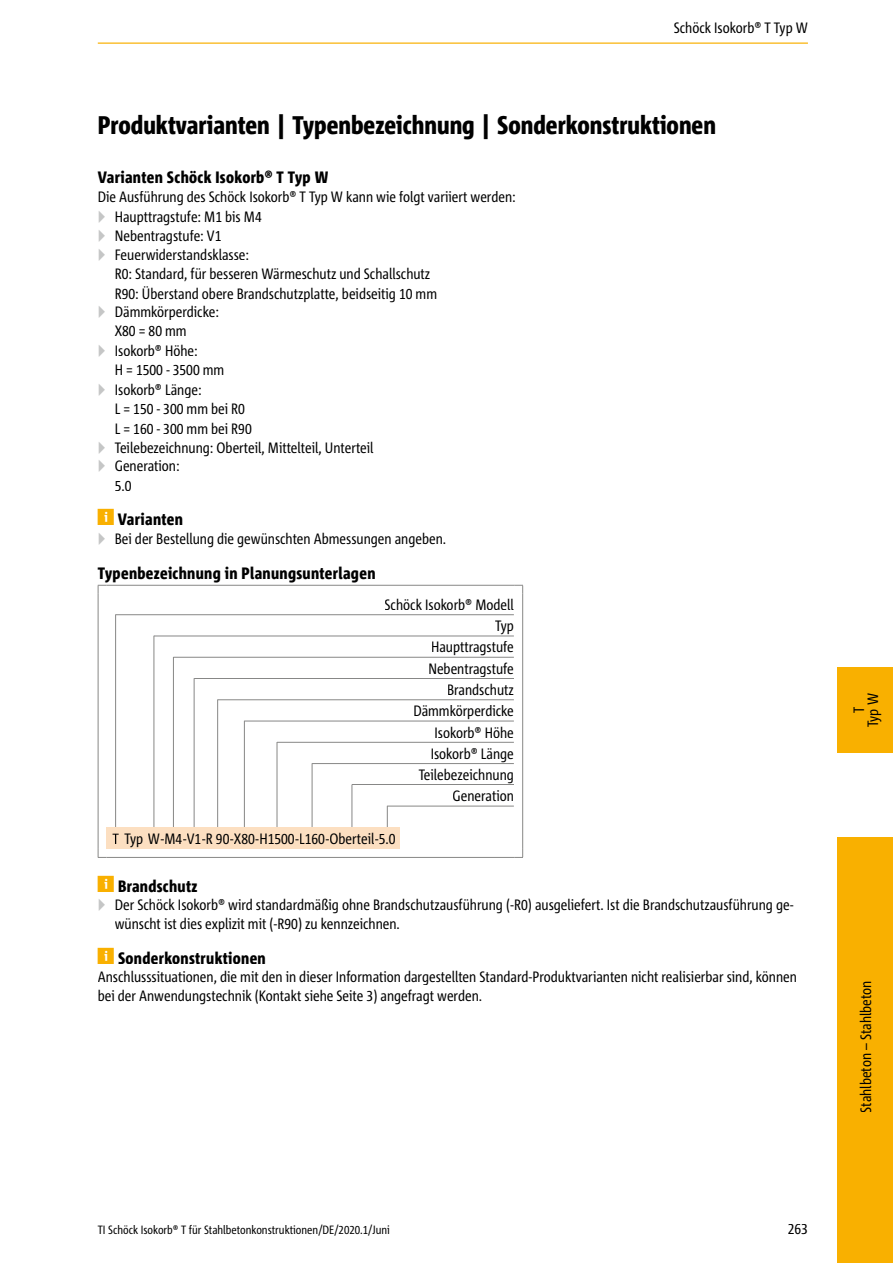
<style>
.page{position:relative;width:893px;height:1263px;background:#fff}
.page>*{position:absolute;margin:0;border:0;box-sizing:border-box;transform-origin:0 0}
.t1{font:800 condensed 25.5px "Corpid Schoeck";color:#000}
.t2{font:800 condensed 16.5px "Corpid Schoeck";letter-spacing:.02em;color:#000}
.t3{font:condensed 15px/21.3px "Corpid Schoeck";color:#000}
.t4{font:condensed 12px "Corpid Schoeck";color:#000}
.s1{color:#c5c6c6}
</style>
<div class="page">
<div style="left:838px;top:837px;width:55px;height:426px;background:#f9b000"></div>
<div style="left:838px;top:668px;width:55px;height:85px;background:#f9b000"></div>
<hr style="left:98px;top:43px;width:710px;height:1px;background:#f9b000">
<hr style="left:115px;top:614px;width:399px;height:1px;background:#878786">
<hr style="left:115px;top:636px;width:399px;height:1px;background:#878786">
<hr style="left:115px;top:657px;width:399px;height:1px;background:#878786">
<hr style="left:115px;top:678px;width:399px;height:1px;background:#878786">
<hr style="left:115px;top:699px;width:399px;height:1px;background:#878786">
<hr style="left:115px;top:721px;width:399px;height:1px;background:#878786">
<hr style="left:115px;top:742px;width:399px;height:1px;background:#878786">
<hr style="left:115px;top:763px;width:399px;height:1px;background:#878786">
<hr style="left:115px;top:784px;width:399px;height:1px;background:#878786">
<hr style="left:115px;top:806px;width:399px;height:1px;background:#878786">
<svg style="left:98px;top:585px;width:9px;height:9px"></svg>
<hr style="left:107px;top:585px;width:407px;height:1px;background:#878786">
<svg style="left:514px;top:585px;width:9px;height:9px"></svg>
<hr style="left:98px;top:594px;width:1px;height:255px;background:#878786">
<hr style="left:522px;top:594px;width:1px;height:255px;background:#878786">
<svg style="left:98px;top:849px;width:9px;height:9px"></svg>
<hr style="left:107px;top:857px;width:407px;height:1px;background:#878786">
<svg style="left:514px;top:849px;width:9px;height:9px"></svg>
<hr style="left:107px;top:828px;width:4px;height:21px;background:#fcdfc1">
<svg style="left:111px;top:628px;width:9px;height:200px"></svg>
<hr style="left:115px;top:614px;width:1px;height:215px;background:#878786">
<div style="left:111px;top:828px;width:9px;height:21px;background:#fcdfc1"></div>
<svg style="left:113px;top:834px;width:6px;height:10px"></svg>
<div style="left:120px;top:628px;width:5px;height:221px;background:#fff"></div>
<div style="left:120px;top:828px;width:5px;height:21px;background:#fcdfc1"></div>
<div style="left:125px;top:628px;width:18px;height:221px;background:#fff"></div>
<div style="left:125px;top:828px;width:18px;height:21px;background:#fcdfc1"></div>
<div style="left:143px;top:628px;width:5px;height:221px;background:#fff"></div>
<div style="left:143px;top:828px;width:5px;height:21px;background:#fcdfc1"></div>
<div style="left:148px;top:649px;width:12px;height:200px;background:#fff"></div>
<hr style="left:154px;top:636px;width:1px;height:193px;background:#878786">
<div style="left:148px;top:828px;width:12px;height:21px;background:#fcdfc1"></div>
<hr style="left:160px;top:649px;width:4px;height:200px;background:#fff">
<hr style="left:160px;top:828px;width:4px;height:21px;background:#fcdfc1">
<div style="left:164px;top:670px;width:18px;height:179px;background:#fff"></div>
<hr style="left:173px;top:657px;width:1px;height:172px;background:#878786">
<div style="left:164px;top:828px;width:18px;height:21px;background:#fcdfc1"></div>
<div style="left:182px;top:670px;width:5px;height:179px;background:#fff"></div>
<div style="left:182px;top:828px;width:5px;height:21px;background:#fcdfc1"></div>
<div style="left:187px;top:691px;width:14px;height:158px;background:#fff"></div>
<hr style="left:194px;top:678px;width:1px;height:151px;background:#878786">
<div style="left:187px;top:828px;width:14px;height:21px;background:#fcdfc1"></div>
<div style="left:201px;top:691px;width:5px;height:158px;background:#fff"></div>
<div style="left:201px;top:828px;width:5px;height:21px;background:#fcdfc1"></div>
<div style="left:206px;top:713px;width:23px;height:136px;background:#fff"></div>
<div style="left:205px;top:697px;width:13px;height:5px;background:#fff"></div>
<hr style="left:217px;top:699px;width:1px;height:130px;background:#878786">
<div style="left:206px;top:828px;width:23px;height:21px;background:#fcdfc1"></div>
<div style="left:229px;top:713px;width:5px;height:136px;background:#fff"></div>
<div style="left:229px;top:828px;width:5px;height:21px;background:#fcdfc1"></div>
<div style="left:234px;top:734px;width:21px;height:115px;background:#fff"></div>
<div style="left:233px;top:718px;width:11px;height:5px;background:#fff"></div>
<hr style="left:244px;top:721px;width:1px;height:108px;background:#878786">
<div style="left:234px;top:828px;width:21px;height:21px;background:#fcdfc1"></div>
<hr style="left:255px;top:734px;width:4px;height:115px;background:#fff">
<hr style="left:255px;top:828px;width:4px;height:21px;background:#fcdfc1">
<div style="left:259px;top:755px;width:36px;height:94px;background:#fff"></div>
<hr style="left:259px;top:740px;width:18px;height:4px;background:#fff">
<hr style="left:277px;top:742px;width:1px;height:87px;background:#878786">
<div style="left:259px;top:828px;width:36px;height:21px;background:#fcdfc1"></div>
<hr style="left:295px;top:755px;width:4px;height:94px;background:#fff">
<hr style="left:295px;top:828px;width:4px;height:21px;background:#fcdfc1">
<div style="left:299px;top:781px;width:26px;height:68px;background:#fff"></div>
<hr style="left:299px;top:761px;width:13px;height:4px;background:#fff">
<hr style="left:312px;top:763px;width:1px;height:66px;background:#878786">
<div style="left:299px;top:828px;width:26px;height:21px;background:#fcdfc1"></div>
<hr style="left:325px;top:781px;width:4px;height:68px;background:#fff">
<hr style="left:325px;top:828px;width:4px;height:21px;background:#fcdfc1">
<div style="left:329px;top:798px;width:45px;height:51px;background:#fff"></div>
<div style="left:329px;top:782px;width:23px;height:5px;background:#fff"></div>
<hr style="left:352px;top:784px;width:1px;height:45px;background:#878786">
<div style="left:329px;top:828px;width:45px;height:21px;background:#fcdfc1"></div>
<div style="left:374px;top:798px;width:5px;height:51px;background:#fff"></div>
<div style="left:374px;top:828px;width:5px;height:21px;background:#fcdfc1"></div>
<div style="left:378px;top:803px;width:9px;height:5px;background:#fff"></div>
<svg style="left:387px;top:806px;width:1px;height:22px"></svg>
<div style="left:379px;top:828px;width:17px;height:21px;background:#fcdfc1"></div>
<hr style="left:396px;top:828px;width:4px;height:21px;background:#fcdfc1">
<p class="t3" style="left:674px;top:17px;width:136px">Schöck Isokorb® T Typ W</p>
<h1 class="t1" style="left:98px;top:109px;width:620px">Produktvarianten | Typenbezeichnung | Sonderkonstruktionen</h1>
<p class="t2" style="left:98px;top:167px;width:232px">Varianten Schöck Isokorb® T Typ W</p>
<p class="t3" style="left:98px;top:187px;width:419px;line-height:19.5px">Die Ausführung des Schöck Isokorb® T Typ W kann wie folgt variiert werden: <span class="s1">▶</span> Haupttragstufe: M1 bis M4<br><span class="s1">▶</span> Nebentragstufe: V1</p>
<p class="t3" style="left:115px;top:244px;width:324px;line-height:19.5px;text-indent:-17px"><span class="s1">▶</span> Feuerwiderstandsklasse:<br>R0: Standard, für besseren Wärmeschutz und Schallschutz<br>R90: Überstand obere Brandschutzplatte, beidseitig 10 mm</p>
<p class="t3" style="left:98px;top:301px;width:123px"><span class="s1">▶</span> Dämmkörperdicke:</p>
<p class="t3" style="left:115px;top:320px;width:73px">X80 = 80 mm</p>
<p class="t3" style="left:98px;top:340px;width:101px"><span class="s1">▶</span> Isokorb® Höhe:</p>
<p class="t3" style="left:115px;top:359px;width:111px">H = 1500 - 3500 mm</p>
<p class="t3" style="left:98px;top:379px;width:105px"><span class="s1">▶</span> Isokorb® Länge:</p>
<p class="t3" style="left:115px;top:398px;width:132px">L = 150 - 300 mm bei R0</p>
<p class="t3" style="left:115px;top:418px;width:138px">L = 160 - 300 mm bei R90</p>
<p class="t3" style="left:98px;top:437px;width:277px"><span class="s1">▶</span> Teilebezeichnung: Oberteil, Mittelteil, Unterteil</p>
<p class="t3" style="left:115px;top:456px;width:66px;line-height:19.5px;text-indent:-17px"><span class="s1">▶</span> Generation:<br>5.0</p>
<p class="t2" style="left:118px;top:509px;width:67px">Varianten</p>
<p class="t3" style="left:98px;top:528px;width:350px"><span class="s1">▶</span> Bei der Bestellung die gewünschten Abmessungen angeben.</p>
<p class="t2" style="left:98px;top:562px;width:279px">Typenbezeichnung in Planungsunterlagen</p>
<p class="t3" style="left:385px;top:594px;width:131px;text-align:right">Schöck Isokorb® Modell<br>Typ<br>Haupttragstufe<br>Nebentragstufe<br>Brandschutz<br>Dämmkörperdicke<br>Isokorb® Höhe<br>Isokorb® Länge<br>Teilebezeichnung<br>Generation</p>
<p class="t3" style="left:125px;top:828px;width:273px">Typ W-M4-V1-R 90-X80-H1500-L160-Oberteil-5.0</p>
<p class="t2" style="left:118px;top:876px;width:81px">Brandschutz</p>
<p class="t3" style="left:115px;top:895px;width:680px;line-height:19.5px;text-indent:-17px"><span class="s1">▶</span> Der Schöck Isokorb® wird standardmäßig ohne Brandschutzausführung (-R0) ausgeliefert. Ist die Brandschutzausführung ge&shy;wünscht ist dies explizit mit (-R90) zu kennzeichnen.</p>
<p class="t2" style="left:118px;top:947px;width:149px">Sonderkonstruktionen</p>
<p class="t3" style="left:98px;top:966px;width:701px;line-height:19.5px">Anschlusssituationen, die mit den in dieser Information dargestellten Standard-Produktvarianten nicht realisierbar sind, können bei der Anwendungstechnik (Kontakt siehe Seite 3) angefragt werden.</p>
<p class="t4" style="left:98px;top:1222px;width:294px">TI Schöck Isokorb® T für Stahlbetonkonstruktionen/DE/2020.1/Juni</p>
<p class="t3" style="left:788px;top:1218px;width:22px">263</p>
<p class="t3" style="left:852px;top:727px;width:36px;line-height:14.1px;text-align:center;rotate:-90deg">T<br>Typ W</p>
<p class="t3" style="left:855px;top:1112px;width:134px;rotate:-90deg">Stahlbeton – Stahlbeton</p>
</div>
